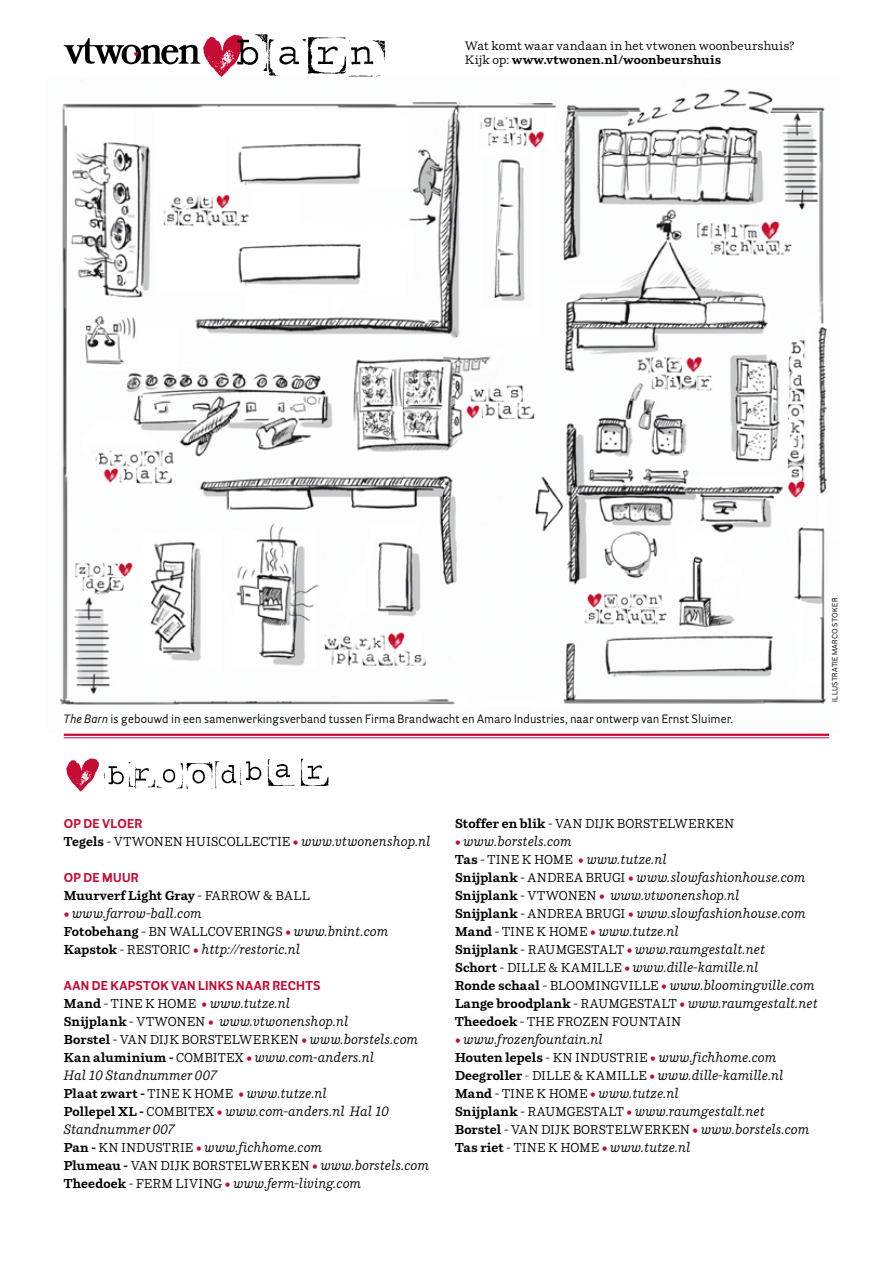
<style>
.page{position:relative;width:893px;height:1263px;background:#fff}
.page>*{position:absolute;margin:0;border:0;box-sizing:border-box;transform-origin:0 0}
.t1{font:italic 13.5px/18px "Parry";letter-spacing:.015em;color:#000;scale:.95 1}
.t2{font:12.75px "Parry";letter-spacing:.01em;color:#000;scale:.95 1}
.t3{font:700 12.75px "Parry Grotesque";letter-spacing:.025em;color:#c50a33;scale:.95 1}
.t4{font:700 12.75px "Parry";letter-spacing:.005em;color:#000;scale:.95 1}
.t5{font:12px "Parry Grotesque";letter-spacing:.01em;color:#000;scale:.95 1}
.t6{font:12px/13.5px "Parry";letter-spacing:.01em;color:#000}
.t7{font:7.5px "Parry Grotesque";letter-spacing:.05em;color:#000}
.s1{font-weight:700}
.s2{font-style:italic}
.s3{color:#c50a33}
.s4{font-style:italic;font-size:13.5px}
.s5{font-weight:400}
.s6{font-style:normal;font-size:12.75px;color:#c50a33}
.s7{font-weight:700;font-style:normal;font-size:12.75px}
.s8{font-style:normal;font-size:12.75px}
</style>
<div class="page">
<img style="left:60px;top:89px;width:767px;height:616px">
<img style="left:200px;top:37px;width:26px;height:40px">
<img style="left:222px;top:34px;width:45px;height:39px">
<img style="left:348px;top:40px;width:38px;height:37px">
<img style="left:309px;top:37px;width:42px;height:37px">
<img style="left:267px;top:34px;width:42px;height:42px">
<svg style="left:64px;top:38px;width:136px;height:26px"></svg>
<hr style="left:64px;top:734px;width:765px;height:2px;background:#c50a33">
<hr style="left:64px;top:737px;width:765px;height:1px;background:#c50a33">
<img style="left:246px;top:758px;width:83px;height:28px">
<img style="left:135px;top:764px;width:18px;height:25px">
<img style="left:153px;top:763px;width:29px;height:26px">
<img style="left:182px;top:761px;width:28px;height:28px">
<img style="left:103px;top:761px;width:32px;height:28px">
<img style="left:210px;top:761px;width:32px;height:28px">
<img style="left:66px;top:758px;width:33px;height:34px">
<p class="t6" style="left:465px;top:39px;width:331px">Wat komt waar vandaan in het vtwonen woonbeurshuis?<br>Kijk op: <span class="s1">www.vtwonen.nl/woonbeurshuis</span></p>
<p class="t5" style="left:64px;top:712px;width:706px"><span class="s2">The Barn</span> is gebouwd in een samenwerkingsverband tussen Firma Brandwacht en Amaro Industries, naar ontwerp van Ernst Sluimer.</p>
<p class="t7" style="left:830px;top:702px;width:105px;rotate:-90deg">illustratie Marco Stoker</p>
<p class="t3" style="left:64px;top:815px;width:84px">OP DE VLOER</p>
<p class="t2" style="left:64px;top:834px;width:387px"><span class="s1">Tegels</span> - VTWONEN HUISCOLLECTIE <span class="s3">•</span> <span class="s4">www.vtwonenshop.nl</span></p>
<p class="t3" style="left:64px;top:869px;width:80px">OP DE MUUR</p>
<p class="t4" style="left:64px;top:887px;width:260px">Muurverf Light Gray <span class="s5">- FARROW &amp; BALL</span></p>
<p class="t1" style="left:64px;top:904px;width:147px"><span class="s6">•</span> www.farrow-ball.com</p>
<p class="t2" style="left:64px;top:924px;width:343px"><span class="s1">Fotobehang</span> - BN WALLCOVERINGS <span class="s3">•</span> <span class="s4">www.bnint.com</span></p>
<p class="t1" style="left:64px;top:940px;width:250px"><span class="s7">Kapstok</span> <span class="s8">- RESTORIC</span> <span class="s6">•</span> http://restoric.nl</p>
<p class="t3" style="left:64px;top:977px;width:272px">AAN DE KAPSTOK VAN LINKS NAAR RECHTS</p>
<p class="t1" style="left:64px;top:994px;width:301px"><span class="s7">Mand</span> <span class="s8">- TINE K HOME</span> <span class="s6">•</span> www.tutze.nl<br><span class="s7">Snijplank</span> <span class="s8">- VTWONEN</span> <span class="s6">•</span> www.vtwonenshop.nl</p>
<p class="t2" style="left:64px;top:1032px;width:374px"><span class="s1">Borstel</span> - VAN DIJK BORSTELWERKEN <span class="s3">•</span> <span class="s4">www.borstels.com</span></p>
<p class="t1" style="left:64px;top:1048px;width:344px"><span class="s7">Kan aluminium -</span> <span class="s8">COMBITEX</span> <span class="s6">•</span> www.com-anders.nl Hal 10 Standnummer 007<br><span class="s7">Plaat zwart -</span> <span class="s8">TINE K HOME</span> <span class="s6">•</span> www.tutze.nl<br><span class="s7">Pollepel XL -</span> <span class="s8">COMBITEX</span> <span class="s6">•</span> www.com-anders.nl Hal 10<br>Standnummer 007<br><span class="s7">Pan -</span> <span class="s8">KN INDUSTRIE</span> <span class="s6">•</span> www.fichhome.com</p>
<p class="t2" style="left:64px;top:1158px;width:386px"><span class="s1">Plumeau -</span> VAN DIJK BORSTELWERKEN <span class="s3">•</span> <span class="s4">www.borstels.com</span></p>
<p class="t1" style="left:64px;top:1174px;width:314px"><span class="s7">Theedoek</span> <span class="s8">- FERM LIVING</span> <span class="s6">•</span> www.ferm-living.com</p>
<p class="t2" style="left:455px;top:816px;width:295px"><span class="s1">Stoffer en blik</span> - VAN DIJK BORSTELWERKEN</p>
<p class="t1" style="left:455px;top:832px;width:383px"><span class="s6">•</span> www.borstels.com<br><span class="s7">Tas</span> <span class="s8">- TINE K HOME</span> <span class="s6">•</span> www.tutze.nl<br><span class="s7">Snijplank</span> <span class="s8">- ANDREA BRUGI</span> <span class="s6">•</span> www.slowfashionhouse.com <span class="s7">Snijplank</span> <span class="s8">- VTWONEN</span> <span class="s6">•</span> www.vtwonenshop.nl<br><span class="s7">Snijplank</span> <span class="s8">- ANDREA BRUGI</span> <span class="s6">•</span> www.slowfashionhouse.com <span class="s7">Mand</span> <span class="s8">- TINE K HOME</span> <span class="s6">•</span> www.tutze.nl<br><span class="s7">Snijplank</span> <span class="s8">- RAUMGESTALT</span> <span class="s6">•</span> www.raumgestalt.net<br><span class="s7">Schort</span> <span class="s8">- DILLE &amp; KAMILLE</span> <span class="s6">•</span> www.dille-kamille.nl<br><span class="s7">Ronde schaal</span> <span class="s8">- BLOOMINGVILLE</span> <span class="s6">•</span> www.bloomingville.com <span class="s7">Lange broodplank</span> <span class="s8">- RAUMGESTALT</span> <span class="s6">•</span> www.raumgestalt.net</p>
<p class="t2" style="left:455px;top:1014px;width:240px"><span class="s1">Theedoek</span> - THE FROZEN FOUNTAIN</p>
<p class="t1" style="left:455px;top:1030px;width:347px"><span class="s6">•</span> www.frozenfountain.nl<br><span class="s7">Houten lepels</span> <span class="s8">- KN INDUSTRIE</span> <span class="s6">•</span> www.fichhome.com <span class="s7">Deegroller</span> <span class="s6">-</span> <span class="s8">DILLE &amp; KAMILLE</span> <span class="s6">•</span> www.dille-kamille.nl <span class="s7">Mand</span> <span class="s8">- TINE K HOME</span> <span class="s6">•</span> www.tutze.nl<br><span class="s7">Snijplank</span> <span class="s8">- RAUMGESTALT</span> <span class="s6">•</span> www.raumgestalt.net</p>
<p class="t2" style="left:455px;top:1122px;width:374px"><span class="s1">Borstel</span> - VAN DIJK BORSTELWERKEN <span class="s3">•</span> <span class="s4">www.borstels.com</span></p>
<p class="t1" style="left:455px;top:1138px;width:249px"><span class="s7">Tas riet</span> <span class="s8">- TINE K HOME</span> <span class="s6">•</span> www.tutze.nl</p>
</div>
